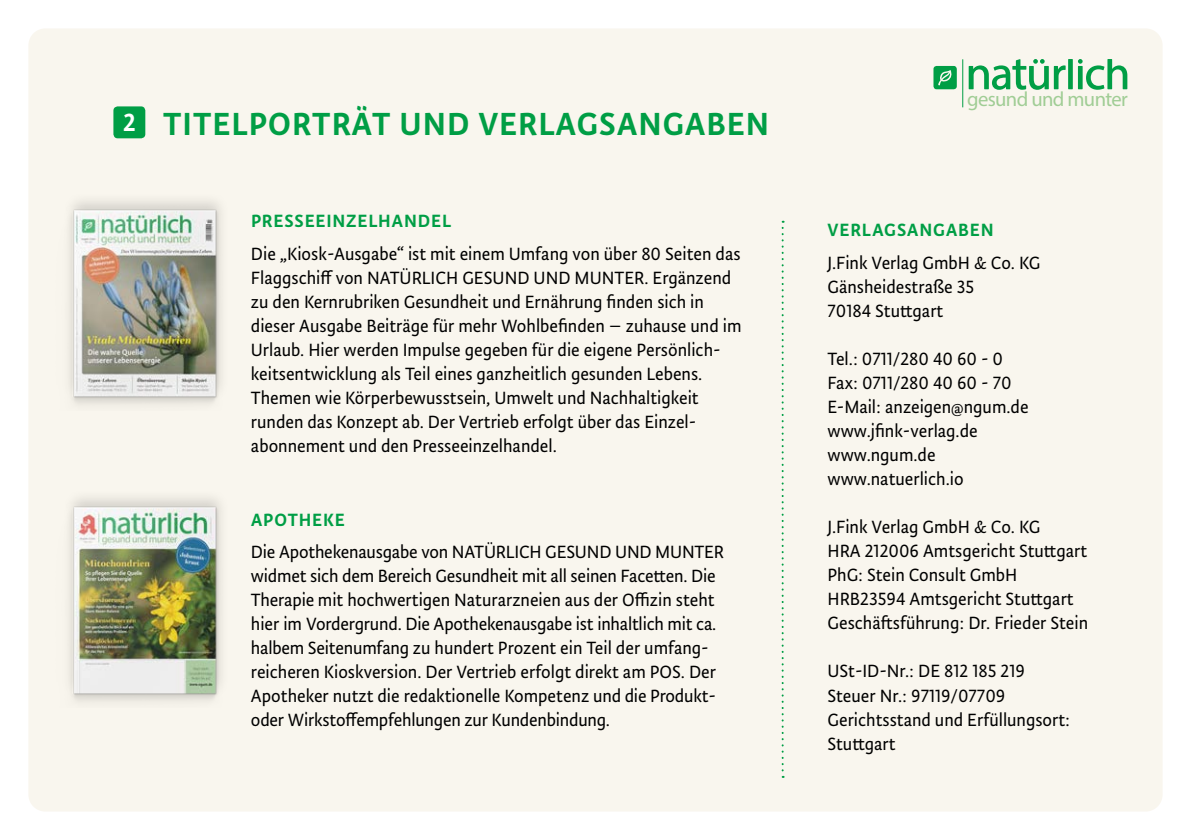
<style>
.page{position:relative;width:1191px;height:840px;background:#fff}
.page>*{position:absolute;margin:0;border:0;box-sizing:border-box;transform-origin:0 0}
.t1{font:500 36px "Tempera Std";letter-spacing:.03em;color:#009e45}
.t2{font:500 28px "Tempera Std";color:#fff}
.t3{font:20.6px "Myriad Pro";letter-spacing:-.03em;color:#a0cd95}
.t4{font:20px/24px "Tempera Std";color:#000}
.t5{font:500 20px "Tempera Std";letter-spacing:.045em;color:#009e45}
</style>
<div class="page">
<div style="left:28px;top:28px;width:1134px;height:783px;background:#f9f6ee;border-radius:17px"></div>
<svg style="left:933px;top:66px;width:23px;height:23px"></svg>
<svg style="left:1078px;top:59px;width:49px;height:31px"></svg>
<svg style="left:968px;top:59px;width:97px;height:31px"></svg>
<svg style="left:1068px;top:59px;width:4px;height:30px"></svg>
<hr style="left:962px;top:59px;width:1px;height:48px;background:#009e45">
<svg style="left:781px;top:221px;width:2px;height:556px"></svg>
<img style="left:69px;top:201px;width:153px;height:204px">
<img style="left:69px;top:498px;width:153px;height:204px">
<div style="left:113px;top:106px;width:32px;height:32px;background:#009e45;border-radius:4px"></div>
<h2 class="t2" style="left:123px;top:106px;width:14px">2</h2>
<h1 class="t1" style="left:163px;top:103px;width:607px">TITELPORTRÄT UND VERLAGSANGABEN</h1>
<p class="t5" style="left:251px;top:209px;width:201px">PRESSEEINZELHANDEL</p>
<p class="t4" style="left:251px;top:241px;width:492px">Die „Kiosk-Ausgabe“ ist mit einem Umfang von über 80 Seiten das Flaggschiff von NATÜRLICH GESUND UND MUNTER. Ergänzend zu den Kernrubriken Gesundheit und Ernährung finden sich in dieser Ausgabe Beiträge für mehr Wohlbefinden – zuhause und im Urlaub. Hier werden Impulse gegeben für die eigene Persönlich&shy;keitsentwicklung als Teil eines ganzheitlich gesunden Lebens.<br>Themen wie Körperbewusstsein, Umwelt und Nachhaltigkeit runden das Konzept ab. Der Vertrieb erfolgt über das Einzel&shy;abonnement und den Presseeinzelhandel.</p>
<p class="t5" style="left:251px;top:507px;width:95px">APOTHEKE</p>
<p class="t4" style="left:251px;top:539px;width:475px">Die Apothekenausgabe von NATÜRLICH GESUND UND MUNTER widmet sich dem Bereich Gesundheit mit all seinen Facetten. Die Therapie mit hochwertigen Naturarzneien aus der Offizin steht hier im Vordergrund. Die Apothekenausgabe ist inhaltlich mit ca. halbem Seitenumfang zu hundert Prozent ein Teil der umfang&shy;reicheren Kioskversion. Der Vertrieb erfolgt direkt am POS. Der Apotheker nutzt die redaktionelle Kompetenz und die Produkt&shy;oder Wirkstoffempfehlungen zur Kundenbindung.</p>
<p class="t3" style="left:967px;top:87px;width:162px">gesund und munter</p>
<p class="t5" style="left:827px;top:219px;width:168px">VERLAGSANGABEN</p>
<p class="t4" style="left:827px;top:250px;width:214px">J.Fink Verlag GmbH &amp; Co. KG<br>Gänsheidestraße 35<br>70184 Stuttgart</p>
<p class="t4" style="left:827px;top:346px;width:202px">Tel.: 0711/280 40 60 - 0<br>Fax: 0711/280 40 60 - 70<br>E-Mail: anzeigen@ngum.de www.jfink-verlag.de www.ngum.de www.natuerlich.io</p>
<p class="t4" style="left:827px;top:514px;width:262px">J.Fink Verlag GmbH &amp; Co. KG<br>HRA 212006 Amtsgericht Stuttgart<br>PhG: Stein Consult GmbH<br>HRB23594 Amtsgericht Stuttgart<br>Geschäftsführung: Dr. Frieder Stein</p>
<p class="t4" style="left:827px;top:658px;width:244px">USt-ID-Nr.: DE 812 185 219<br>Steuer Nr.: 97119/07709<br>Gerichtsstand und Erfüllungsort:<br>Stuttgart</p>
</div>
